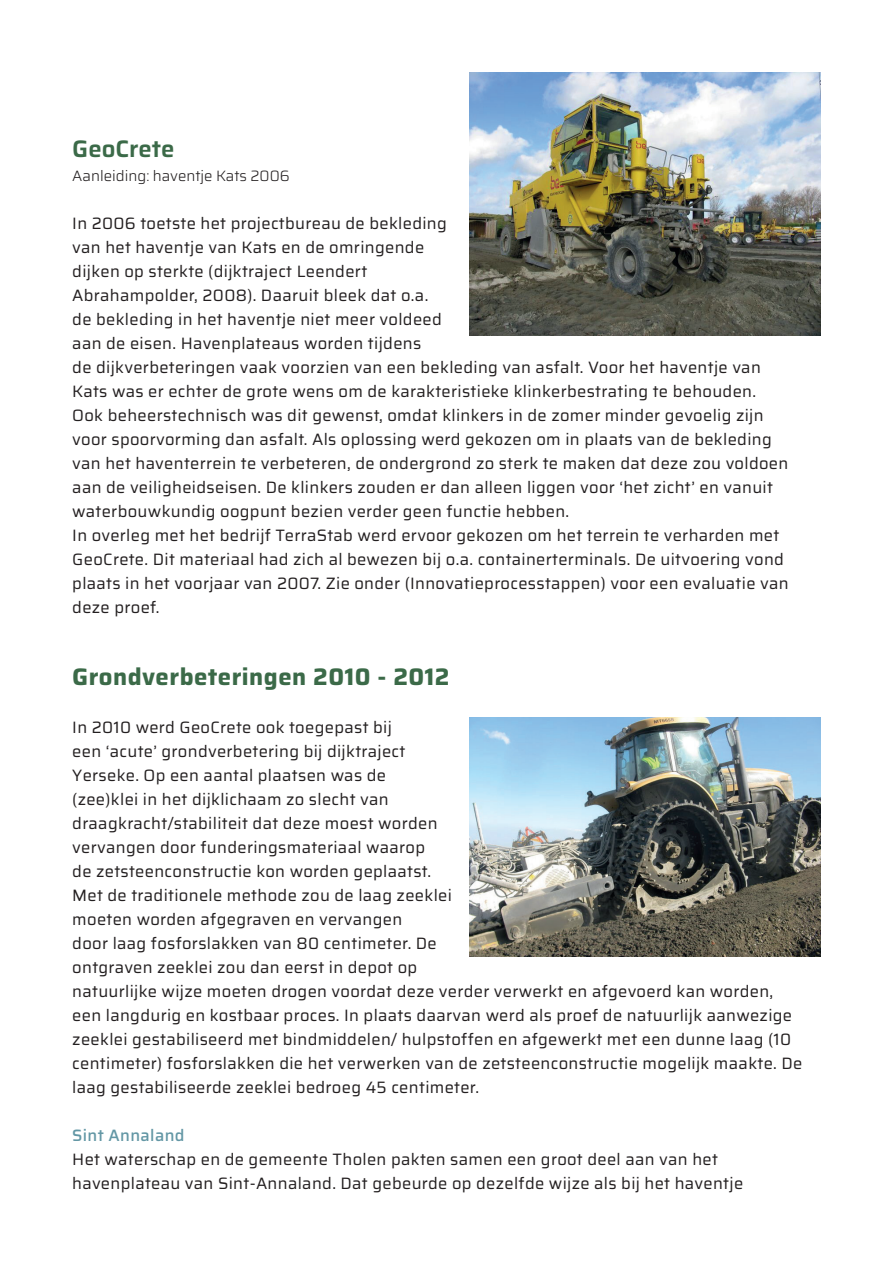
<style>
.page{position:relative;width:893px;height:1263px;background:#fff}
.page>*{position:absolute;margin:0;border:0;box-sizing:border-box;transform-origin:0 0}
.t1{font:700 24px "Saira";letter-spacing:.02em;color:#3b6a48}
.t2{font:600 24px "Saira";color:#3b6a48}
.t3{font:16.5px/24px "Saira";letter-spacing:.02em;color:#231f20}
.t4{font:500 16.5px "Saira";letter-spacing:.02em;color:#6397a5}
.t5{font:300 15px "Saira";color:#231f20}
</style>
<div class="page">
<img style="left:469px;top:72px;width:352px;height:264px">
<img style="left:469px;top:718px;width:352px;height:239px">
<h1 class="t2" style="left:72px;top:130px;width:104px">GeoCrete</h1>
<p class="t5" style="left:72px;top:165px;width:219px">Aanleiding: haventje Kats 2006</p>
<p class="t3" style="left:72px;top:211px;width:718px">In 2006 toetste het projectbureau de bekleding<br>van het haventje van Kats en de omringende<br>dijken op sterkte (dijktraject Leendert<br>Abrahampolder, 2008). Daaruit bleek dat o.a.<br>de bekleding in het haventje niet meer voldeed<br>aan de eisen. Havenplateaus worden tijdens<br>de dijkverbeteringen vaak voorzien van een bekleding van asfalt. Voor het haventje van Kats was er echter de grote wens om de karakteristieke klinkerbestrating te behouden.<br>Ook beheerstechnisch was dit gewenst, omdat klinkers in de zomer minder gevoelig zijn voor spoorvorming dan asfalt. Als oplossing werd gekozen om in plaats van de bekleding van het haventerrein te verbeteren, de ondergrond zo sterk te maken dat deze zou voldoen aan de veiligheidseisen. De klinkers zouden er dan alleen liggen voor ‘het zicht’ en vanuit waterbouwkundig oogpunt bezien verder geen functie hebben.<br>In overleg met het bedrijf TerraStab werd ervoor gekozen om het terrein te verharden met GeoCrete. Dit materiaal had zich al bewezen bij o.a. containerterminals. De uitvoering vond plaats in het voorjaar van 2007. Zie onder (Innovatieprocesstappen) voor een evaluatie van deze proef.</p>
<h1 class="t1" style="left:72px;top:658px;width:379px">Grondverbeteringen 2010 - 2012</h1>
<p class="t3" style="left:72px;top:715px;width:732px">In 2010 werd GeoCrete ook toegepast bij<br>een ‘acute’ grondverbetering bij dijktraject<br>Yerseke. Op een aantal plaatsen was de<br>(zee)klei in het dijklichaam zo slecht van<br>draagkracht/stabiliteit dat deze moest worden<br>vervangen door funderingsmateriaal waarop<br>de zetsteenconstructie kon worden geplaatst.<br>Met de traditionele methode zou de laag zeeklei<br>moeten worden afgegraven en vervangen<br>door laag fosforslakken van 80 centimeter. De<br>ontgraven zeeklei zou dan eerst in depot op<br>natuurlijke wijze moeten drogen voordat deze verder verwerkt en afgevoerd kan worden, een langdurig en kostbaar proces. In plaats daarvan werd als proef de natuurlijk aanwezige zeeklei gestabiliseerd met bindmiddelen/ hulpstoffen en afgewerkt met een dunne laag (10 centimeter) fosforslakken die het verwerken van de zetsteenconstructie mogelijk maakte. De laag gestabiliseerde zeeklei bedroeg 45 centimeter.</p>
<p class="t4" style="left:72px;top:1123px;width:114px">Sint Annaland</p>
<p class="t3" style="left:72px;top:1147px;width:672px">Het waterschap en de gemeente Tholen pakten samen een groot deel aan van het havenplateau van Sint-Annaland. Dat gebeurde op dezelfde wijze als bij het haventje</p>
</div>
